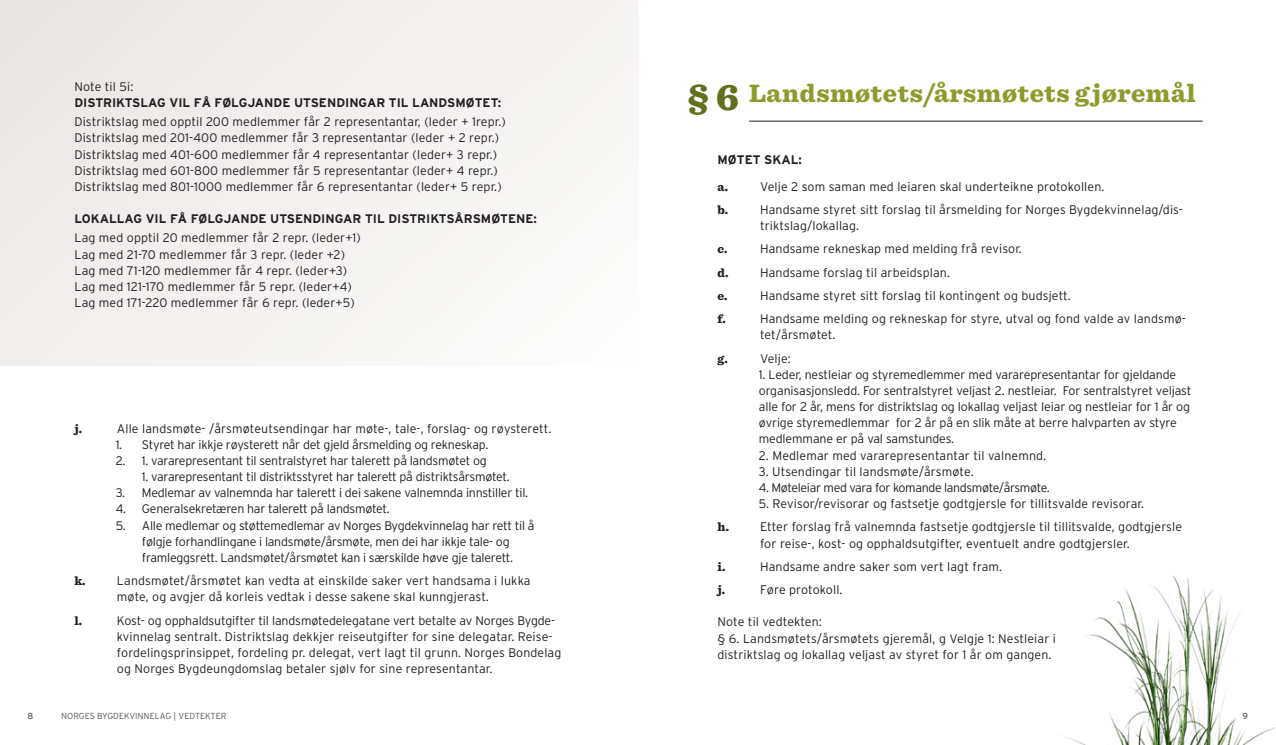
<style>
.page{position:relative;width:1276px;height:745px;background:#fff}
.page>*{position:absolute;margin:0;border:0;box-sizing:border-box;transform-origin:0 0}
.t1{font:900 38.75px "Sentinel";color:#636f1d}
.t2{font:900 26.25px "Sentinel";letter-spacing:.02em;color:#8e9b2c}
.t3{font:900 12.5px "Sentinel";color:#231f20}
.t4{font:300 12.38px/16.1px "Interstate";letter-spacing:.005em;color:#231f20}
.t5{font:300 12.38px/16.1px "Interstate";letter-spacing:-.02em;color:#231f20;text-align:center}
.t6{font:700 12.38px "Interstate";color:#231f20}
.t7{font:300 12.38px "Interstate";letter-spacing:-.03em;color:#231f20}
.t8{font:300 8.75px "Interstate";color:#57585a}
.t9{font:8.75px "Interstate";color:#57585a}
</style>
<div class="page">
<hr style="left:749px;top:121px;width:453px;height:1px;background:#231f20">
<div style="left:0;top:0;width:639px;height:366px;background:#f2f1f0"></div>
<img style="left:1063px;top:575px;width:213px;height:169px">
<p class="t4" style="left:74px;top:78px;width:60px">Note til 5i:</p>
<p class="t6" style="left:74px;top:95px;width:428px">DISTRIKTSLAG VIL FÅ FØLGJANDE UTSENDINGAR TIL LANDSMØTET:</p>
<p class="t4" style="left:74px;top:114px;width:433px">Distriktslag med opptil 200 medlemmer får 2 representantar, (leder + 1repr.)<br>Distriktslag med 201-400 medlemmer får 3 representantar (leder + 2 repr.)<br>Distriktslag med 401-600 medlemmer får 4 representantar (leder+ 3 repr.)<br>Distriktslag med 601-800 medlemmer får 5 representantar (leder+ 4 repr.)<br>Distriktslag med 801-1000 medlemmer får 6 representantar (leder+ 5 repr.)</p>
<p class="t6" style="left:74px;top:211px;width:464px">LOKALLAG VIL FÅ FØLGJANDE UTSENDINGAR TIL DISTRIKTSÅRSMØTENE:</p>
<p class="t4" style="left:74px;top:230px;width:288px">Lag med opptil 20 medlemmer får 2 repr. (leder+1)<br>Lag med 21-70 medlemmer får 3 repr. (leder +2)<br>Lag med 71-120 medlemmer får 4 repr. (leder+3)<br>Lag med 121-170 medlemmer får 5 repr. (leder+4)<br>Lag med 171-220 medlemmer får 6 repr. (leder+5)</p>
<p class="t3" style="left:74px;top:418px;width:9px">j.</p>
<p class="t4" style="left:117px;top:420px;width:436px">Alle landsmøte- /årsmøteutsendingar har møte-, tale-, forslag- og røysterett.</p>
<p class="t5" style="left:116px;top:436px;width:374px">1. Styret har ikkje røysterett når det gjeld årsmelding og rekneskap.</p>
<p class="t5" style="left:116px;top:452px;width:372px">2. 1. vararepresentant til sentralstyret har talerett på landsmøtet og</p>
<p class="t5" style="left:142px;top:468px;width:369px">1. vararepresentant til distriktsstyret har talerett på distriktsårsmøtet.</p>
<p class="t5" style="left:116px;top:484px;width:414px">3. Medlemar av valnemnda har talerett i dei sakene valnemnda innstiller til.</p>
<p class="t5" style="left:116px;top:500px;width:276px">4. Generalsekretæren har talerett på landsmøtet.</p>
<p class="t5" style="left:116px;top:516px;width:420px">5. Alle medlemar og støttemedlemar av Norges Bygdekvinnelag har rett til å følgje forhandlingane i landsmøte/årsmøte, men dei har ikkje tale- og framleggsrett. Landsmøtet/årsmøtet kan i særskilde høve gje talerett.</p>
<p class="t3" style="left:74px;top:570px;width:13px">k.</p>
<p class="t4" style="left:117px;top:572px;width:415px">Landsmøtet/årsmøtet kan vedta at einskilde saker vert handsama i lukka møte, og avgjer då korleis vedtak i desse sakene skal kunngjerast.</p>
<p class="t3" style="left:74px;top:610px;width:9px">l.</p>
<p class="t4" style="left:117px;top:611px;width:446px">Kost- og opphaldsutgifter til landsmøtedelegatane vert betalte av Norges Bygde&shy;kvinnelag sentralt. Distriktslag dekkjer reiseutgifter for sine delegatar. Reise&shy;fordelingsprinsippet, fordeling pr. delegat, vert lagt til grunn. Norges Bondelag og Norges Bygdeungdomslag betaler sjølv for sine representantar.</p>
<h1 class="t1" style="left:688px;top:66px;width:53px">§ 6</h1>
<h2 class="t2" style="left:749px;top:72px;width:448px">Landsmøtets/årsmøtets gjøremål</h2>
<p class="t6" style="left:717px;top:152px;width:86px">MØTET SKAL:</p>
<p class="t3" style="left:717px;top:176px;width:12px">a.</p>
<p class="t4" style="left:760px;top:178px;width:346px">Velje 2 som saman med leiaren skal underteikne protokollen.</p>
<p class="t3" style="left:717px;top:200px;width:12px">b.</p>
<p class="t4" style="left:760px;top:201px;width:424px">Handsame styret sitt forslag til årsmelding for Norges Bygdekvinnelag/dis&shy;triktslag/lokallag.</p>
<p class="t3" style="left:717px;top:239px;width:11px">c.</p>
<p class="t4" style="left:760px;top:241px;width:263px">Handsame rekneskap med melding frå revisor.</p>
<p class="t3" style="left:717px;top:262px;width:13px">d.</p>
<p class="t4" style="left:760px;top:264px;width:192px">Handsame forslag til arbeidsplan.</p>
<p class="t3" style="left:717px;top:285px;width:12px">e.</p>
<p class="t4" style="left:760px;top:287px;width:312px">Handsame styret sitt forslag til kontingent og budsjett.</p>
<p class="t3" style="left:717px;top:309px;width:10px">f.</p>
<p class="t4" style="left:760px;top:310px;width:427px">Handsame melding og rekneskap for styre, utval og fond valde av landsmø&shy;tet/årsmøtet.</p>
<p class="t3" style="left:717px;top:348px;width:12px">g.</p>
<p class="t4" style="left:760px;top:350px;width:32px">Velje:</p>
<p class="t4" style="left:759px;top:366px;width:434px">1. Leder, nestleiar og styremedlemmer med vararepresentantar for gjeldande organisasjonsledd. For sentralstyret veljast 2. nestleiar. For sentralstyret veljast alle for 2 år, mens for distriktslag og lokallag veljast leiar og nestleiar for 1 år og øvrige styremedlemmar for 2 år på en slik måte at berre halvparten av styre medlemmane er på val samstundes.</p>
<p class="t4" style="left:759px;top:447px;width:289px">2. Medlemar med vararepresentantar til valnemnd.</p>
<p class="t4" style="left:759px;top:463px;width:216px">3. Utsendingar til landsmøte/årsmøte.</p>
<p class="t7" style="left:759px;top:480px;width:292px">4. Møteleiar med vara for komande landsmøte/årsmøte.</p>
<p class="t4" style="left:759px;top:495px;width:387px">5. Revisor/revisorar og fastsetje godtgjersle for tillitsvalde revisorar.</p>
<p class="t3" style="left:717px;top:517px;width:13px">h.</p>
<p class="t4" style="left:760px;top:518px;width:423px">Etter forslag frå valnemnda fastsetje godtgjersle til tillitsvalde, godtgjersle for reise-, kost- og opphaldsutgifter, eventuelt andre godtgjersler.</p>
<p class="t3" style="left:717px;top:556px;width:9px">i.</p>
<p class="t4" style="left:760px;top:558px;width:244px">Handsame andre saker som vert lagt fram.</p>
<p class="t3" style="left:717px;top:579px;width:9px">j.</p>
<p class="t4" style="left:760px;top:581px;width:84px">Føre protokoll.</p>
<p class="t4" style="left:717px;top:613px;width:340px">Note til vedtekten:<br>§ 6. Landsmøtets/årsmøtets gjeremål, g Velgje 1: Nestleiar i distriktslag og lokallag veljast av styret for 1 år om gangen.</p>
<p class="t9" style="left:28px;top:710px;width:7px">8</p>
<p class="t8" style="left:61px;top:710px;width:167px">NORGES BYGDEKVINNELAG | VEDTEKTER</p>
<p class="t9" style="left:1242px;top:710px;width:7px">9</p>
</div>
